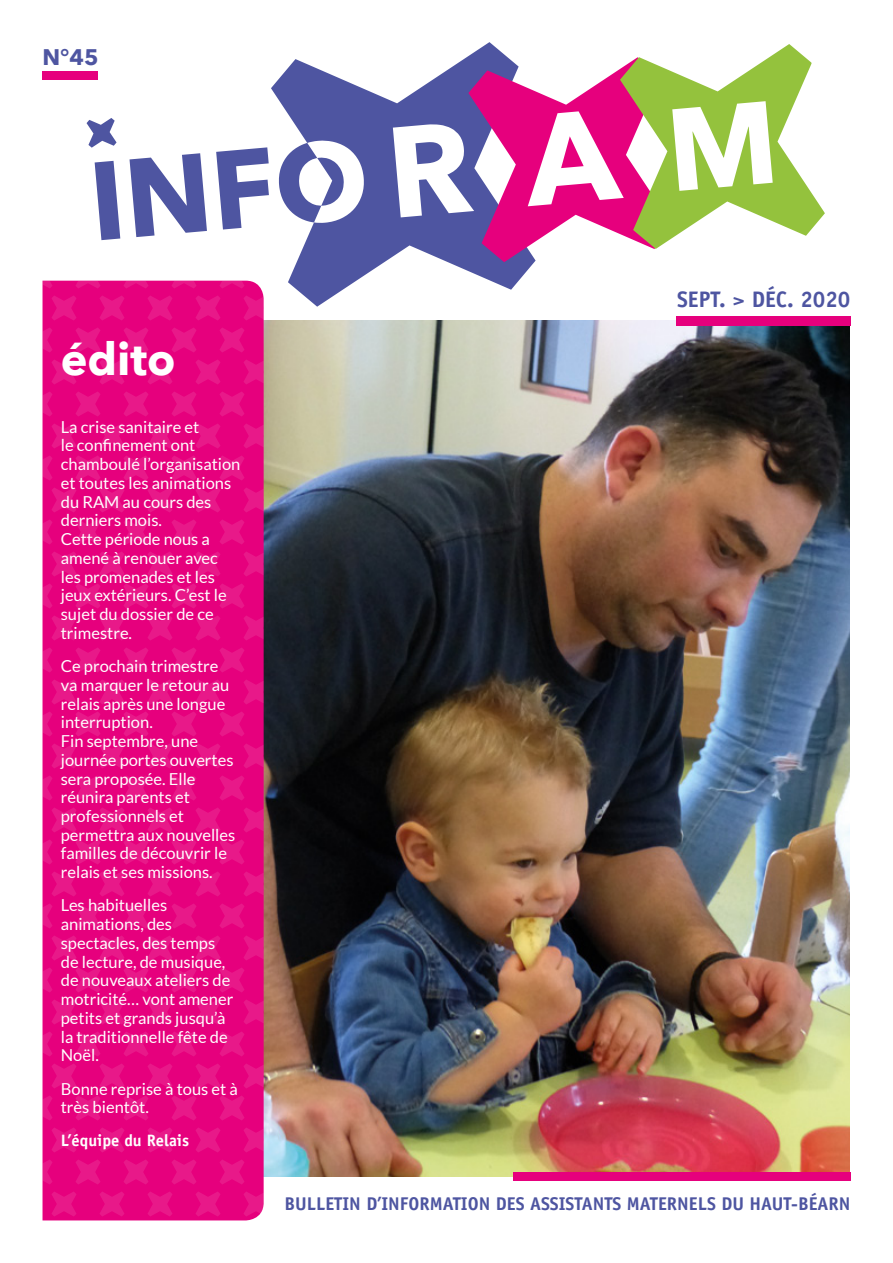
<style>
.page{position:relative;width:893px;height:1263px;background:#fff}
.page>*{position:absolute;margin:0;border:0;box-sizing:border-box;transform-origin:0 0}
.t1{font:700 45px "Avenir Next";color:#fff}
.t2{font:700 22.5px "Officina Sans";color:#4e55a1}
.t3{font:700 22.5px "Avenir Next";color:#4e55a1}
.t4{font:700 18.45px "Officina Sans";color:#4e55a1}
.t5{font:16.5px/18.8px "Lato";color:#fff}
.t6{font:700 16.5px "Officina Sans";color:#fff}
</style>
<div class="page">
<img style="left:264px;top:320px;width:586px;height:856px">
<svg style="left:87px;top:118px;width:30px;height:30px"></svg>
<svg style="left:271px;top:42px;width:264px;height:265px"></svg>
<svg style="left:393px;top:44px;width:432px;height:218px"></svg>
<svg style="left:95px;top:161px;width:25px;height:79px"></svg>
<svg style="left:130px;top:153px;width:77px;height:84px"></svg>
<svg style="left:216px;top:147px;width:53px;height:82px"></svg>
<svg style="left:279px;top:140px;width:85px;height:83px"></svg>
<svg style="left:43px;top:281px;width:221px;height:939px;background:#e60680"></svg>
<div style="left:513px;top:1172px;width:337px;height:9px;background:#e6007d"></div>
<div style="left:43px;top:71px;width:55px;height:9px;background:#e6007d"></div>
<div style="left:676px;top:316px;width:174px;height:9px;background:#e6007d"></div>
<h2 class="t3" style="left:43px;top:38px;width:58px">N°45</h2>
<h1 class="t1" style="left:61px;top:320px;width:116px">édito</h1>
<p class="t5" style="left:61px;top:417px;width:181px">La crise sanitaire et<br>le confinement ont chamboulé l’organisation et toutes les animations du RAM au cours des derniers mois.<br>Cette période nous a amené à renouer avec les promenades et les jeux extérieurs. C’est le sujet du dossier de ce trimestre.</p>
<p class="t5" style="left:61px;top:656px;width:176px">Ce prochain trimestre va marquer le retour au relais après une longue interruption.<br>Fin septembre, une journée portes ouvertes sera proposée. Elle réunira parents et professionnels et permettra aux nouvelles familles de découvrir le relais et ses missions.</p>
<p class="t5" style="left:61px;top:896px;width:174px">Les habituelles animations, des spectacles, des temps de lecture, de musique, de nouveaux ateliers de motricité… vont amener petits et grands jusqu’à la traditionnelle fête de<br>Noël.</p>
<p class="t5" style="left:61px;top:1079px;width:179px">Bonne reprise à tous et à très bientôt.</p>
<p class="t6" style="left:61px;top:1130px;width:130px">L’équipe du Relais</p>
<h2 class="t2" style="left:677px;top:285px;width:175px">SEPT. &gt; DÉC. 2020</h2>
<p class="t4" style="left:285px;top:1192px;width:567px">BULLETIN D’INFORMATION DES ASSISTANTS MATERNELS DU HAUT-BÉARN</p>
</div>
